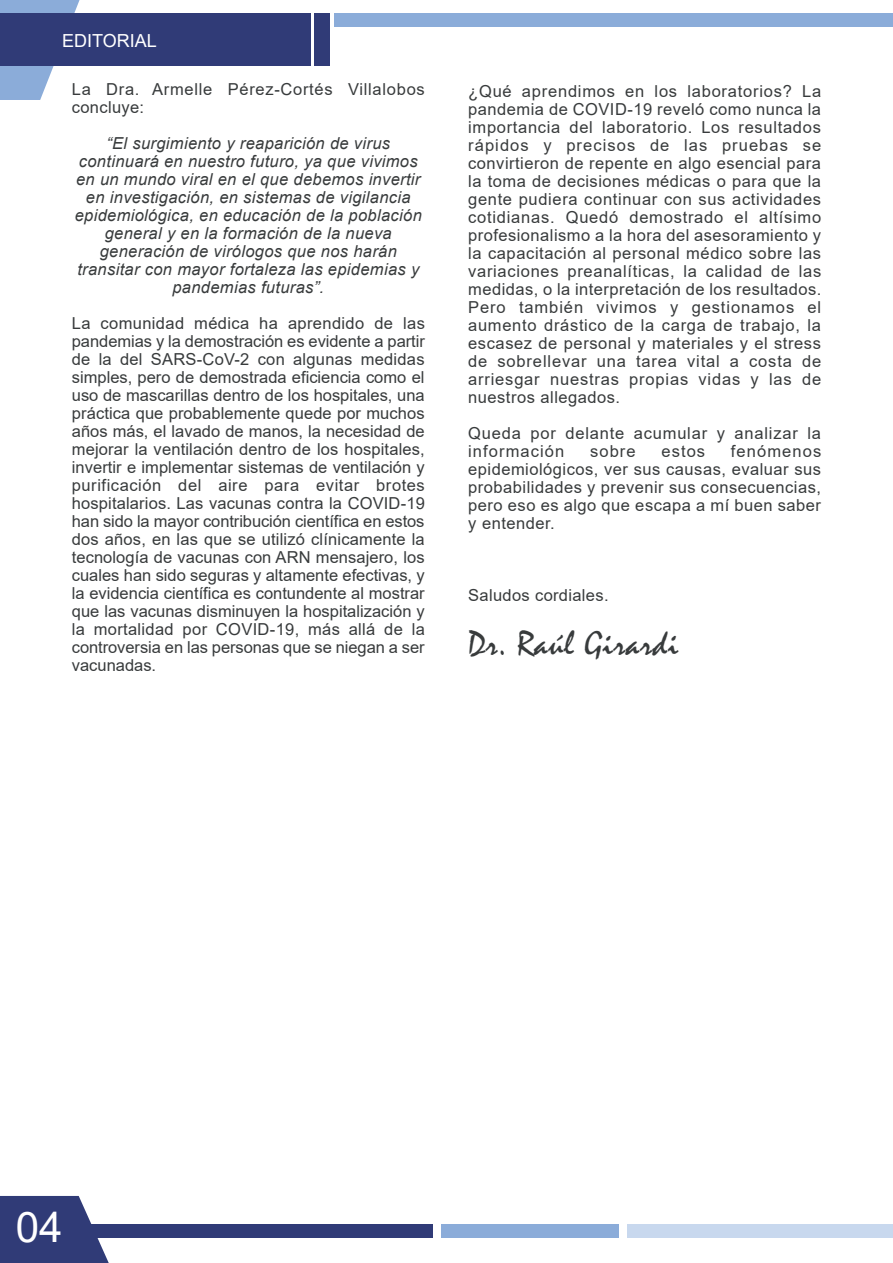
<style>
.page{position:relative;width:893px;height:1263px;background:#fff}
.page>*{position:absolute;margin:0;border:0;box-sizing:border-box;transform-origin:0 0}
.t1{font:42.15px "Arial";color:#fff}
.t2{font:36px "Mistral";letter-spacing:.02em;color:#383b3c}
.t3{font:18px "Arial";color:#fff}
.t4{font:16.5px/18px "Arial";letter-spacing:.03em;color:#383b3c;text-align:justify}
.t5{font:italic 16.5px/18px "Arial";letter-spacing:.02em;color:#383b3c;text-align:center}
</style>
<div class="page">
<svg style="left:0;top:0;width:80px;height:100px"></svg>
<div style="left:0;top:13px;width:310px;height:53px;background:#303b77"></div>
<div style="left:314px;top:13px;width:15px;height:53px;background:#303b77"></div>
<div style="left:334px;top:13px;width:559px;height:14px;background:#8bacd9"></div>
<div style="left:79px;top:1224px;width:353px;height:14px;background:#303b77"></div>
<div style="left:441px;top:1224px;width:177px;height:14px;background:#8bacd9"></div>
<div style="left:628px;top:1224px;width:265px;height:14px;background:#c8d8ee"></div>
<svg style="left:0;top:1196px;width:109px;height:67px"></svg>
<p class="t3" style="left:62px;top:29px;width:96px">EDITORIAL</p>
<p class="t4" style="left:72px;top:80px;width:354px">La Dra. Armelle Pérez-Cortés Villalobos concluye:</p>
<p class="t5" style="left:75px;top:134px;width:349px">“El surgimiento y reaparición de virus continuará en nuestro futuro, ya que vivimos en un mundo viral en el que debemos invertir en investigación, en sistemas de vigilancia epidemiológica, en educación de la población general y en la formación de la nueva generación de virólogos que nos harán transitar con mayor fortaleza las epidemias y pandemias futuras”.</p>
<p class="t4" style="left:72px;top:314px;width:355px">La comunidad médica ha aprendido de las pandemias y la demostración es evidente a partir de la del SARS-CoV-2 con algunas medidas simples, pero de demostrada eficiencia como el uso de mascarillas dentro de los hospitales, una práctica que probablemente quede por muchos años más, el lavado de manos, la necesidad de mejorar la ventilación dentro de los hospitales, invertir e implementar sistemas de ventilación y purificación del aire para evitar brotes hospitalarios. Las vacunas contra la COVID-19 han sido la mayor contribución científica en estos dos años, en las que se utilizó clínicamente la tecnología de vacunas con ARN mensajero, los cuales han sido seguras y altamente efectivas, y la evidencia científica es contundente al mostrar que las vacunas disminuyen la hospitalización y la mortalidad por COVID-19, más allá de la controversia en las personas que se niegan a ser vacunadas.</p>
<p class="t4" style="left:468px;top:82px;width:355px">¿Qué aprendimos en los laboratorios? La pandemia de COVID-19 reveló como nunca la importancia del laboratorio. Los resultados rápidos y precisos de las pruebas se convirtieron de repente en algo esencial para la toma de decisiones médicas o para que la gente pudiera continuar con sus actividades cotidianas. Quedó demostrado el altísimo profesionalismo a la hora del asesoramiento y la capacitación al personal médico sobre las variaciones preanalíticas, la calidad de las medidas, o la interpretación de los resultados.<br>Pero también vivimos y gestionamos el aumento drástico de la carga de trabajo, la escasez de personal y materiales y el stress de sobrellevar una tarea vital a costa de arriesgar nuestras propias vidas y las de nuestros allegados.</p>
<p class="t4" style="left:468px;top:424px;width:354px">Queda por delante acumular y analizar la información</p>
<p class="t4" style="left:468px;top:442px;width:355px;text-indent:263px">fenómenos epidemiológicos, ver sus causas, evaluar sus probabilidades y prevenir sus consecuencias, pero eso es algo que escapa a mí buen saber y entender.</p>
<p class="t4" style="left:590px;top:442px;width:47px">sobre</p>
<p class="t4" style="left:661px;top:442px;width:45px">estos</p>
<p class="t4" style="left:468px;top:586px;width:142px">Saludos cordiales.</p>
<p class="t2" style="left:468px;top:622px;width:212px">Dr. Raúl Girardi</p>
<p class="t1" style="left:16px;top:1198px;width:48px">04</p>
</div>
